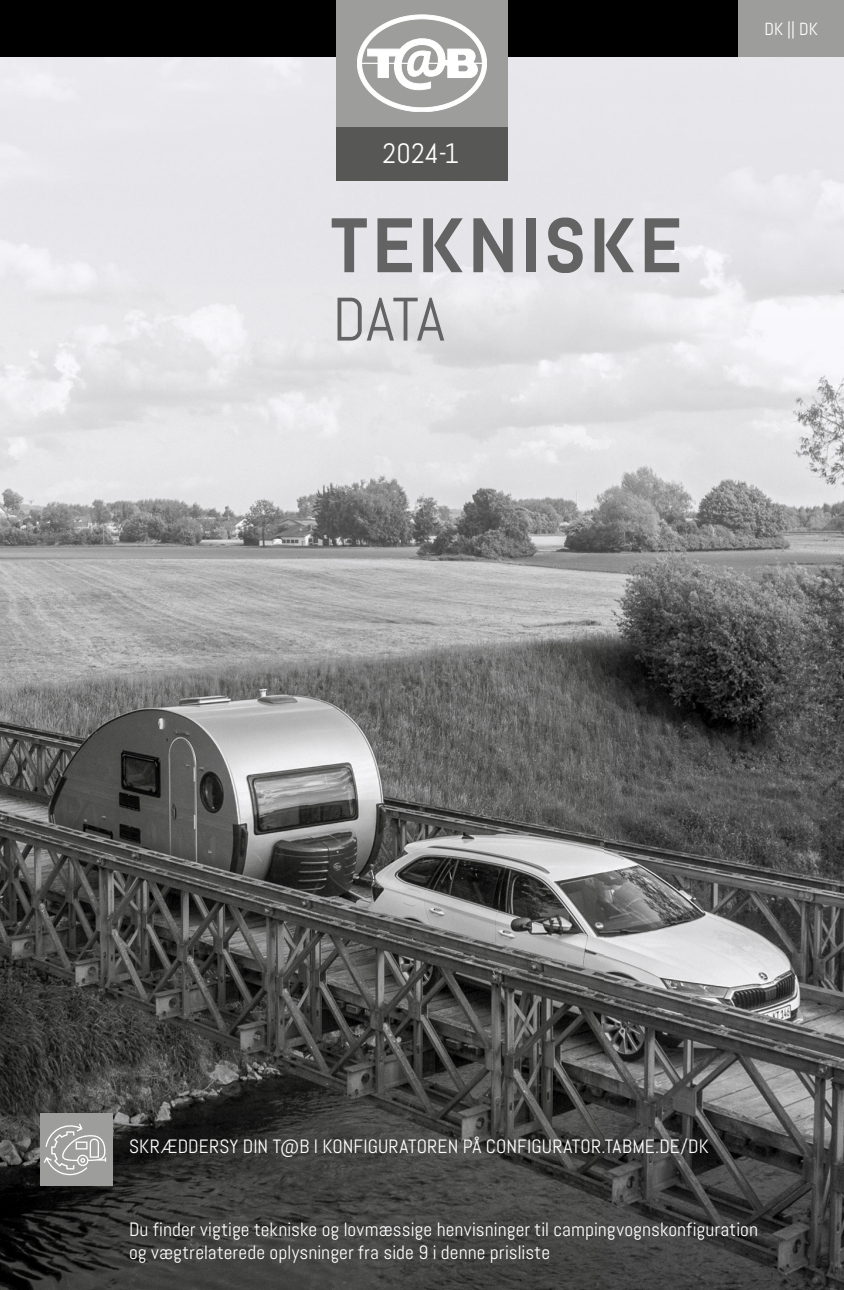
<style>
.page{position:relative;width:844px;height:1290px;background:#fff}
.page>*{position:absolute;margin:0;border:0;box-sizing:border-box;transform-origin:0 0}
.t1{font:700 77px "Abel Pro";letter-spacing:.03em;color:#646363}
.t2{font:61.25px "Abel Pro";color:#646363}
.t3{font:28px "Abel Pro";color:#fff}
.t4{font:19.25px/23.1px "Abel Pro";letter-spacing:.005em;color:#fff}
.t5{font:17.5px "Abel Pro";color:#fff}
</style>
<div class="page">
<img style="left:0;top:57px;width:602px;height:545px">
<img style="left:602px;top:57px;width:241px;height:1233px">
<img style="left:0;top:602px;width:603px;height:688px">
<div style="left:40px;top:1113px;width:72px;height:73px;background:#9d9d9c"></div>
<svg style="left:44px;top:1123px;width:62px;height:52px"></svg>
<div style="left:0;top:0;width:843px;height:57px;background:#000"></div>
<div style="left:336px;top:0;width:171px;height:181px;background:#9d9d9c"></div>
<div style="left:336px;top:127px;width:171px;height:54px;background:#575756"></div>
<svg style="left:357px;top:15px;width:129px;height:97px"></svg>
<hr style="left:359px;top:63px;width:54px;height:1px;background:#fff">
<hr style="left:426px;top:63px;width:59px;height:1px;background:#fff">
<div style="left:738px;top:0;width:105px;height:57px;background:#9d9d9c"></div>
<h3 class="t3" style="left:382px;top:136px;width:78px">2024-1</h3>
<h3 class="t3" style="left:424px;top:136px;width:16px">3</h3>
<h1 class="t1" style="left:330px;top:192px;width:353px">TEKNISKE</h1>
<h2 class="t2" style="left:332px;top:281px;width:114px">DATA</h2>
<p class="t5" style="left:764px;top:18px;width:55px">DK || DK</p>
<p class="t5" style="left:774px;top:19px;width:10px">E</p>
<p class="t5" style="left:808px;top:19px;width:10px">E</p>
<p class="t4" style="left:129px;top:1135px;width:581px">SKRÆDDERSY DIN T@B I KONFIGURATOREN PÅ CONFIGURATOR.TABME.DE/DK</p>
<p class="t4" style="left:129px;top:1217px;width:630px">Du finder vigtige tekniske og lovmæssige henvisninger til campingvognskonfiguration og vægtrelaterede oplysninger fra side 9 i denne prisliste</p>
</div>
